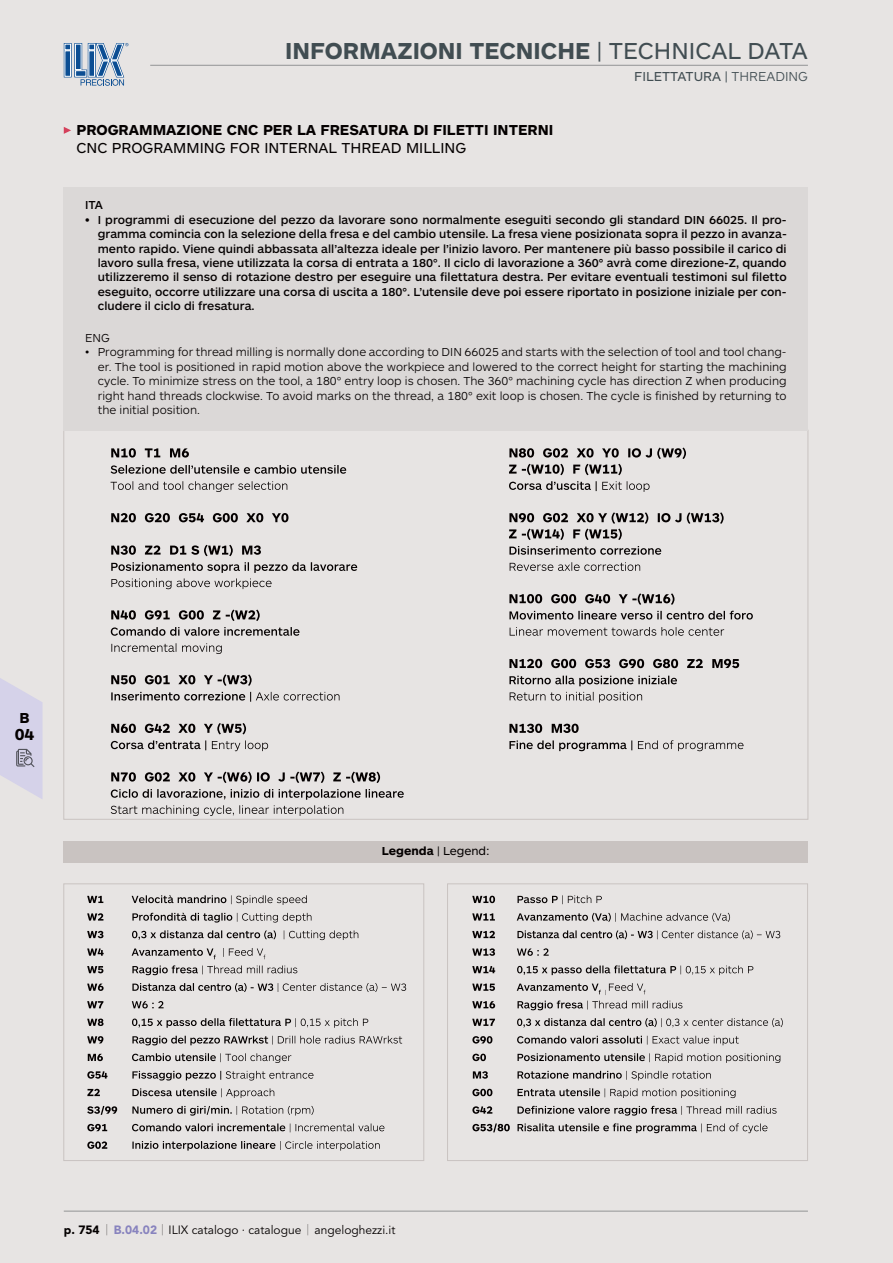
<style>
.page{position:relative;width:893px;height:1263px;background:#e7e4e3}
.page>*{position:absolute;margin:0;border:0;box-sizing:border-box;transform-origin:0 0}
.t1{font:700 24px "ARS Maquette";color:#414d52}
.t2{font:700 16.5px "ARS Maquette";color:#040000}
.t3{font:700 15px "ARS Maquette";color:#040000}
.t4{font:15px "ARS Maquette";color:#040000}
.t5{font:13.5px "ARS Maquette";color:#414d52}
.t6{font:500 12px/14.4px "ARS Maquette";color:#040000;text-align:justify}
.t7{font:300 12px/14.4px "ARS Maquette";color:#040000;text-align:justify}
.t8{font:12px "Avenir";color:#040000}
.t9{font:12px "ARS Maquette";color:#040000}
.s1{font-weight:400}
.s2{font-weight:300}
.s3{font-weight:700}
.s4{font-weight:900}
.s5{font-family:"Montserrat";font-weight:100}
.s6{font-weight:900;color:#8883be}
</style>
<div class="page">
<hr style="left:64px;top:1211px;width:744px;height:1px;background:#929495">
<svg style="left:64px;top:43px;width:64px;height:43px"></svg>
<hr style="left:150px;top:65px;width:658px;height:1px;background:#929495">
<svg style="left:509px;top:740px;width:234px;height:11px"></svg>
<svg style="left:509px;top:724px;width:70px;height:9px"></svg>
<svg style="left:510px;top:692px;width:132px;height:10px"></svg>
<svg style="left:509px;top:676px;width:168px;height:10px"></svg>
<svg style="left:509px;top:659px;width:230px;height:9px"></svg>
<svg style="left:510px;top:627px;width:214px;height:9px"></svg>
<svg style="left:509px;top:611px;width:244px;height:8px"></svg>
<svg style="left:509px;top:593px;width:165px;height:12px"></svg>
<svg style="left:510px;top:562px;width:130px;height:9px"></svg>
<svg style="left:509px;top:546px;width:152px;height:9px"></svg>
<svg style="left:509px;top:512px;width:215px;height:28px"></svg>
<svg style="left:509px;top:481px;width:141px;height:11px"></svg>
<svg style="left:509px;top:447px;width:177px;height:28px"></svg>
<svg style="left:111px;top:789px;width:293px;height:27px"></svg>
<svg style="left:111px;top:771px;width:269px;height:12px"></svg>
<svg style="left:111px;top:740px;width:157px;height:11px"></svg>
<svg style="left:111px;top:723px;width:135px;height:11px"></svg>
<svg style="left:111px;top:692px;width:229px;height:10px"></svg>
<svg style="left:111px;top:674px;width:141px;height:12px"></svg>
<svg style="left:111px;top:643px;width:111px;height:11px"></svg>
<svg style="left:111px;top:627px;width:188px;height:9px"></svg>
<svg style="left:111px;top:609px;width:149px;height:12px"></svg>
<svg style="left:111px;top:562px;width:246px;height:27px"></svg>
<svg style="left:111px;top:545px;width:150px;height:11px"></svg>
<svg style="left:111px;top:513px;width:177px;height:9px"></svg>
<svg style="left:111px;top:481px;width:176px;height:11px"></svg>
<svg style="left:111px;top:465px;width:235px;height:9px"></svg>
<svg style="left:111px;top:448px;width:78px;height:10px"></svg>
<svg style="left:64px;top:127px;width:7px;height:7px"></svg>
<div style="left:64px;top:187px;width:744px;height:243px;background:#dbd8d7"></div>
<div style="left:64px;top:841px;width:744px;height:21px;background:#c9c3c1"></div>
<svg style="left:63px;top:883px;width:745px;height:278px"></svg>
<svg style="left:472px;top:1123px;width:295px;height:10px"></svg>
<svg style="left:472px;top:1106px;width:305px;height:10px"></svg>
<svg style="left:472px;top:1088px;width:263px;height:10px"></svg>
<svg style="left:473px;top:1071px;width:238px;height:9px"></svg>
<svg style="left:472px;top:1053px;width:308px;height:10px"></svg>
<svg style="left:472px;top:1036px;width:267px;height:9px"></svg>
<svg style="left:472px;top:1018px;width:311px;height:10px"></svg>
<svg style="left:472px;top:983px;width:210px;height:27px"></svg>
<svg style="left:472px;top:965px;width:281px;height:10px"></svg>
<svg style="left:472px;top:948px;width:77px;height:8px"></svg>
<svg style="left:472px;top:930px;width:308px;height:9px"></svg>
<svg style="left:472px;top:913px;width:258px;height:9px"></svg>
<svg style="left:472px;top:895px;width:130px;height:9px"></svg>
<svg style="left:87px;top:1141px;width:293px;height:10px"></svg>
<svg style="left:87px;top:1123px;width:297px;height:9px"></svg>
<svg style="left:87px;top:1106px;width:227px;height:10px"></svg>
<svg style="left:87px;top:1088px;width:187px;height:10px"></svg>
<svg style="left:87px;top:1071px;width:227px;height:9px"></svg>
<svg style="left:88px;top:1053px;width:203px;height:10px"></svg>
<svg style="left:87px;top:1036px;width:315px;height:9px"></svg>
<svg style="left:87px;top:1018px;width:281px;height:10px"></svg>
<svg style="left:87px;top:1001px;width:77px;height:7px"></svg>
<svg style="left:87px;top:983px;width:319px;height:9px"></svg>
<svg style="left:87px;top:965px;width:210px;height:10px"></svg>
<svg style="left:87px;top:948px;width:178px;height:11px"></svg>
<svg style="left:87px;top:930px;width:271px;height:10px"></svg>
<svg style="left:87px;top:913px;width:224px;height:9px"></svg>
<svg style="left:87px;top:895px;width:220px;height:10px"></svg>
<svg style="left:0;top:678px;width:42px;height:121px"></svg>
<h1 class="t1" style="left:285px;top:42px;width:524px">INFORMAZIONI TECNICHE <span class="s1">| TECHNICAL DATA</span></h1>
<p class="t3" style="left:77px;top:125px;width:478px">PROGRAMMAZIONE CNC PER LA FRESATURA DI FILETTI INTERNI</p>
<p class="t4" style="left:77px;top:143px;width:391px">CNC PROGRAMMING FOR INTERNAL THREAD MILLING</p>
<p class="t5" style="left:634px;top:71px;width:175px">FILETTATURA | <span class="s2">THREADING</span></p>
<p class="t6" style="left:85px;top:199px;width:20px">ITA</p>
<p class="t6" style="left:98px;top:214px;width:690px;text-indent:-13px">• I programmi di esecuzione del pezzo da lavorare sono normalmente eseguiti secondo gli standard DIN 66025. Il pro&shy;gramma comincia con la selezione della fresa e del cambio utensile. La fresa viene posizionata sopra il pezzo in avanza&shy;mento rapido. Viene quindi abbassata all’altezza ideale per l’inizio lavoro. Per mantenere più basso possibile il carico di lavoro sulla fresa, viene utilizzata la corsa di entrata a 180°. Il ciclo di lavorazione a 360° avrà come direzione-Z, quando utilizzeremo il senso di rotazione destro per eseguire una filettatura destra. Per evitare eventuali testimoni sul filetto eseguito, occorre utilizzare una corsa di uscita a 180°. L’utensile deve poi essere riportato in posizione iniziale per con&shy;cludere il ciclo di fresatura.</p>
<p class="t7" style="left:85px;top:332px;width:26px">ENG</p>
<p class="t7" style="left:98px;top:346px;width:690px;text-indent:-13px">• Programming for thread milling is normally done according to DIN 66025 and starts with the selection of tool and tool chang&shy;er. The tool is positioned in rapid motion above the workpiece and lowered to the correct height for starting the machining cycle. To minimize stress on the tool, a 180° entry loop is chosen. The 360° machining cycle has direction Z when producing right hand threads clockwise. To avoid marks on the thread, a 180° exit loop is chosen. The cycle is finished by returning to the initial position.</p>
<p class="t3" style="left:20px;top:712px;width:12px">B</p>
<h2 class="t2" style="left:15px;top:728px;width:21px">04</h2>
<p class="t9" style="left:382px;top:846px;width:109px"><span class="s3">Legenda</span> | Legend:</p>
<p class="t8" style="left:64px;top:1223px;width:333px"><span class="s4">p. 754</span> <span class="s5">|</span> <span class="s6">B.04.02</span> <span class="s5">|</span> ILIX catalogo · catalogue <span class="s5">|</span> angeloghezzi.it</p>
</div>
